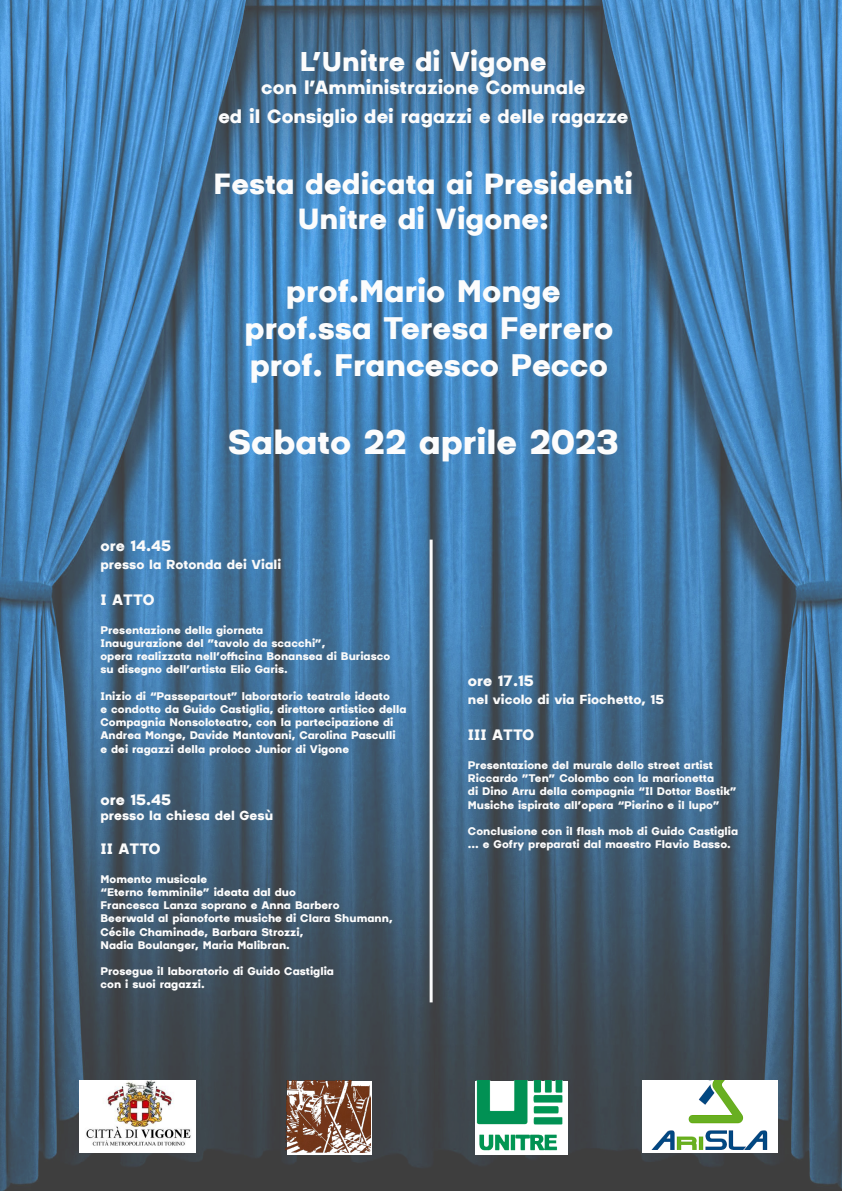
<style>
.page{position:relative;width:842px;height:1191px;background:#fff}
.page>*{position:absolute;margin:0;border:0;box-sizing:border-box;transform-origin:0 0}
.t1{font:900 34px "Masiva";color:#fcfcfc}
.t2{font:900 31px "Masiva";color:#fcfcfc}
.t3{font:900 29px "Masiva";color:#fcfcfc}
.t4{font:900 27px "Masiva";color:#fcfcfc}
.t5{font:900 19px "Masiva";color:#fcfcfc}
.t6{font:900 15px "Masiva";color:#fafafa}
.t7{font:900 15px "Masiva";color:#fcfcfc}
.t8{font:900 13px "Masiva";color:#fafafa}
.t9{font:900 13px "Masiva";color:#fcfcfc}
.t10{font:900 11px "Masiva";color:#fafafa}
.t11{font:900 11px "Masiva";color:#fcfcfc}
.s1{color:#fafafa}
</style>
<div class="page">
<img style="left:0;top:0;width:842px;height:1191px">
<svg style="left:287px;top:1080px;width:85px;height:74px"></svg>
<div style="left:475px;top:1080px;width:92px;height:74px;background:#fff"></div>
<hr style="left:430px;top:539px;width:3px;height:463px;background:#fafafa">
<img style="left:80px;top:1080px;width:116px;height:72px">
<img style="left:286px;top:1080px;width:85px;height:72px">
<img style="left:474px;top:1080px;width:90px;height:72px">
<img style="left:642px;top:1080px;width:136px;height:72px">
<p class="t4" style="left:300px;top:38px;width:248px">L’Unitre di Vigone</p>
<p class="t5" style="left:261px;top:71px;width:325px">con l’Amministrazione Comunale</p>
<p class="t5" style="left:218px;top:100px;width:411px">ed il Consiglio dei ragazzi e delle ragazze</p>
<p class="t3" style="left:214px;top:158px;width:421px">Festa dedicata ai Presidenti</p>
<p class="t3" style="left:298px;top:193px;width:253px">Unitre di Vigone:</p>
<p class="t2" style="left:286px;top:264px;width:276px">prof.Mario Monge</p>
<p class="t2" style="left:245px;top:301px;width:370px">prof.ssa Teresa Ferrero</p>
<p class="t2" style="left:250px;top:338px;width:360px">prof. Francesco Pecco</p>
<p class="t1" style="left:228px;top:413px;width:393px">Sabato 22 aprile 2023</p>
<p class="t6" style="left:100px;top:532px;width:72px">ore 14.45</p>
<p class="t8" style="left:100px;top:553px;width:182px">presso la Rotonda dei Viali</p>
<p class="t6" style="left:100px;top:586px;width:55px">I ATTO</p>
<p class="t10" style="left:100px;top:620px;width:164px">Presentazione della giornata</p>
<p class="t10" style="left:100px;top:633px;width:227px">Inaugurazione del ”tavolo da scacchi”,</p>
<p class="t10" style="left:100px;top:646px;width:291px">opera realizzata nell’officina Bonansea di Buriasco</p>
<p class="t10" style="left:100px;top:660px;width:189px">su disegno dell’artista Elio Garis.</p>
<p class="t10" style="left:100px;top:686px;width:291px">Inizio di “Passepartout” laboratorio teatrale ideato</p>
<p class="t10" style="left:100px;top:699px;width:308px">e condotto da Guido Castiglia, direttore artistico della</p>
<p class="t10" style="left:100px;top:712px;width:294px">Compagnia Nonsoloteatro, con la partecipazione di</p>
<p class="t11" style="left:100px;top:726px;width:297px"><span class="s1">Andrea Monge, Davide</span> Mantovani, Carolina Pasculli</p>
<p class="t11" style="left:100px;top:739px;width:250px">e dei ragazzi della proloco Junior di Vigone</p>
<p class="t7" style="left:100px;top:786px;width:72px">ore 15.45</p>
<p class="t9" style="left:100px;top:804px;width:174px">presso la chiesa del Gesù</p>
<p class="t7" style="left:100px;top:835px;width:62px">II ATTO</p>
<p class="t11" style="left:100px;top:869px;width:108px">Momento musicale</p>
<p class="t11" style="left:100px;top:882px;width:197px">“Eterno femminile” ideata dal duo</p>
<p class="t11" style="left:100px;top:895px;width:240px">Francesca Lanza soprano e Anna Barbero</p>
<p class="t11" style="left:100px;top:909px;width:294px">Beerwald al pianoforte musiche di Clara Shumann,</p>
<p class="t11" style="left:100px;top:922px;width:204px">Cécile Chaminade, Barbara Strozzi,</p>
<p class="t11" style="left:100px;top:935px;width:191px">Nadia Boulanger, Maria Malibran.</p>
<p class="t11" style="left:100px;top:961px;width:235px">Prosegue il laboratorio di Guido Castiglia</p>
<p class="t11" style="left:100px;top:975px;width:106px">con i suoi ragazzi.</p>
<p class="t6" style="left:468px;top:668px;width:67px">ore 17.15</p>
<p class="t8" style="left:468px;top:688px;width:198px">nel vicolo di via Fiochetto, 15</p>
<p class="t6" style="left:468px;top:722px;width:68px">III ATTO</p>
<p class="t10" style="left:468px;top:755px;width:247px">Presentazione del murale dello street artist</p>
<p class="t10" style="left:468px;top:768px;width:248px">Riccardo ”Ten” Colombo con la marionetta</p>
<p class="t10" style="left:468px;top:782px;width:270px">di Dino Arru della compagnia “Il Dottor Bostik”</p>
<p class="t10" style="left:468px;top:795px;width:253px">Musiche ispirate all’opera “Pierino e il lupo”</p>
<p class="t10" style="left:468px;top:821px;width:272px">Conclusione con il flash mob di Guido Castiglia</p>
<p class="t10" style="left:468px;top:834px;width:264px">... e Gofry preparati dal maestro Flavio Basso.</p>
</div>
